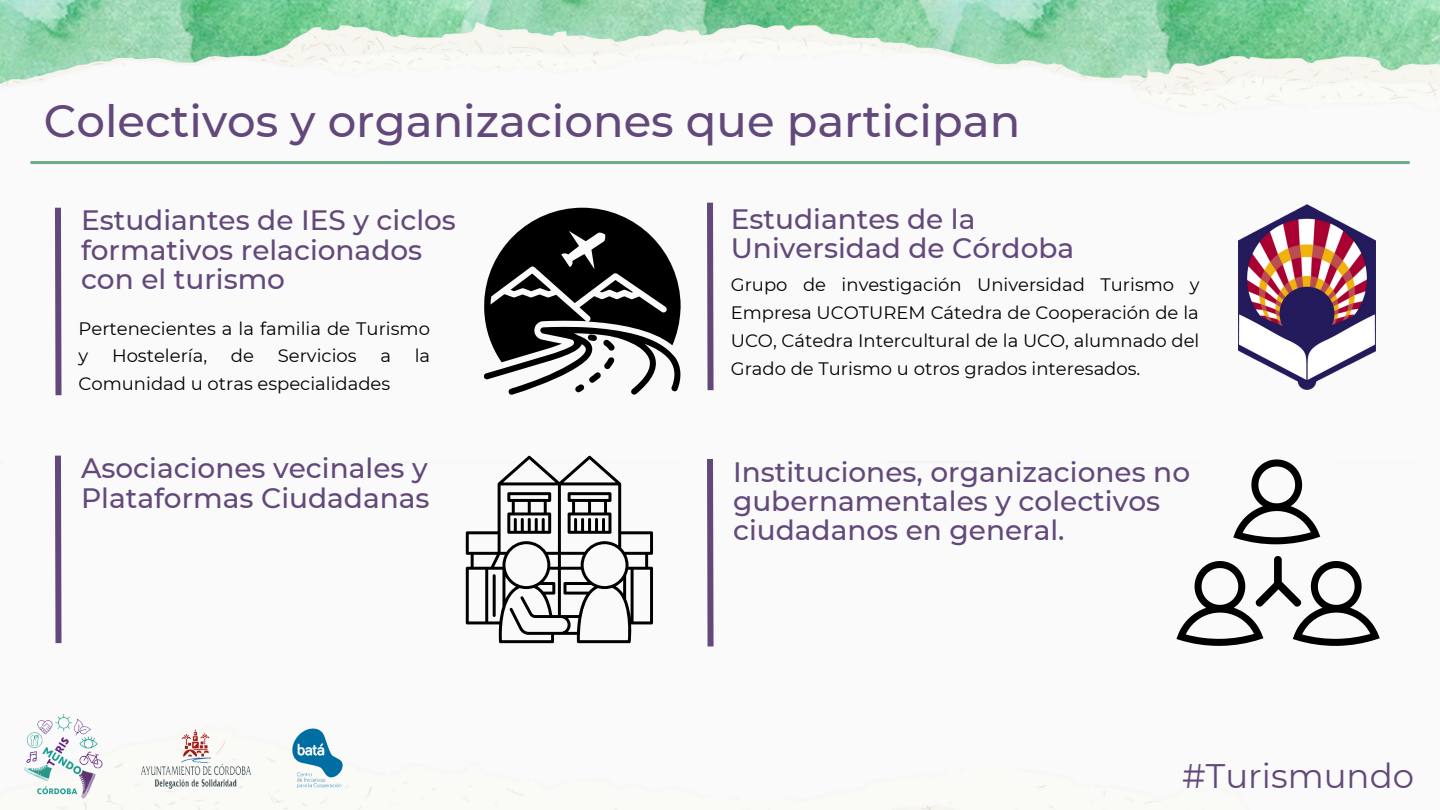
<style>
.page{position:relative;width:1440px;height:810px;background:#fff}
.page>*{position:absolute;margin:0;border:0;box-sizing:border-box;transform-origin:0 0}
.t1{font:500 45px "Montserrat";color:#63497b}
.t2{font:34px "Montserrat";color:#63497b}
.t3{font:500 28px/29.2px "Montserrat";color:#63497b}
.t4{font:18px/27.8px "Montserrat";color:#000}
</style>
<div class="page">
<img style="left:0;top:0;width:296px;height:22px">
<img style="left:760px;top:0;width:680px;height:22px">
<img style="left:0;top:22px;width:1440px;height:788px">
<svg style="left:704px;top:197px;width:13px;height:199px"></svg>
<svg style="left:483px;top:208px;width:199px;height:187px"></svg>
<img style="left:1239px;top:204px;width:137px;height:186px">
<svg style="left:52px;top:202px;width:13px;height:199px"></svg>
<hr style="left:30px;top:161px;width:1380px;height:3px;background:#6eab88">
<svg style="left:52px;top:450px;width:13px;height:199px"></svg>
<svg style="left:466px;top:456px;width:187px;height:187px"></svg>
<svg style="left:704px;top:453px;width:13px;height:200px"></svg>
<svg style="left:1176px;top:459px;width:204px;height:187px"></svg>
<h1 class="t1" style="left:44px;top:93px;width:978px">Colectivos y organizaciones que participan</h1>
<h1 class="t1" style="left:44px;top:93px;width:447px">¿Dónde actuamos?</h1>
<h3 class="t3" style="left:81px;top:206px;width:377px">Estudiantes de IES y ciclos formativos relacionados con el turismo</h3>
<p class="t4" style="left:79px;top:314px;width:353px">Pertenecientes a la familia de Turismo y</p>
<p class="t4" style="left:112px;top:342px;width:97px">Hostelería,</p>
<p class="t4" style="left:231px;top:342px;width:25px">de</p>
<p class="t4" style="left:278px;top:342px;width:80px">Servicios</p>
<p class="t4" style="left:380px;top:342px;width:12px">a</p>
<p class="t4" style="left:415px;top:342px;width:17px">la</p>
<p class="t4" style="left:79px;top:370px;width:313px">Comunidad u otras especialidades</p>
<h3 class="t3" style="left:731px;top:204px;width:345px">Estudiantes de la<br>Universidad de Córdoba</h3>
<p class="t4" style="left:731px;top:271px;width:470px;text-align:justify">Grupo de investigación Universidad Turismo y Empresa UCOTUREM Cátedra de Cooperación de la UCO, Cátedra Intercultural de la UCO, alumnado del Grado de Turismo u otros grados interesados.</p>
<h3 class="t3" style="left:81px;top:454px;width:350px">Asociaciones vecinales y<br>Plataformas Ciudadanas</h3>
<h3 class="t3" style="left:733px;top:457px;width:459px">Instituciones, organizaciones no gubernamentales y colectivos ciudadanos en general.</h3>
<h2 class="t2" style="left:1182px;top:755px;width:233px">#Turismundo</h2>
</div>
